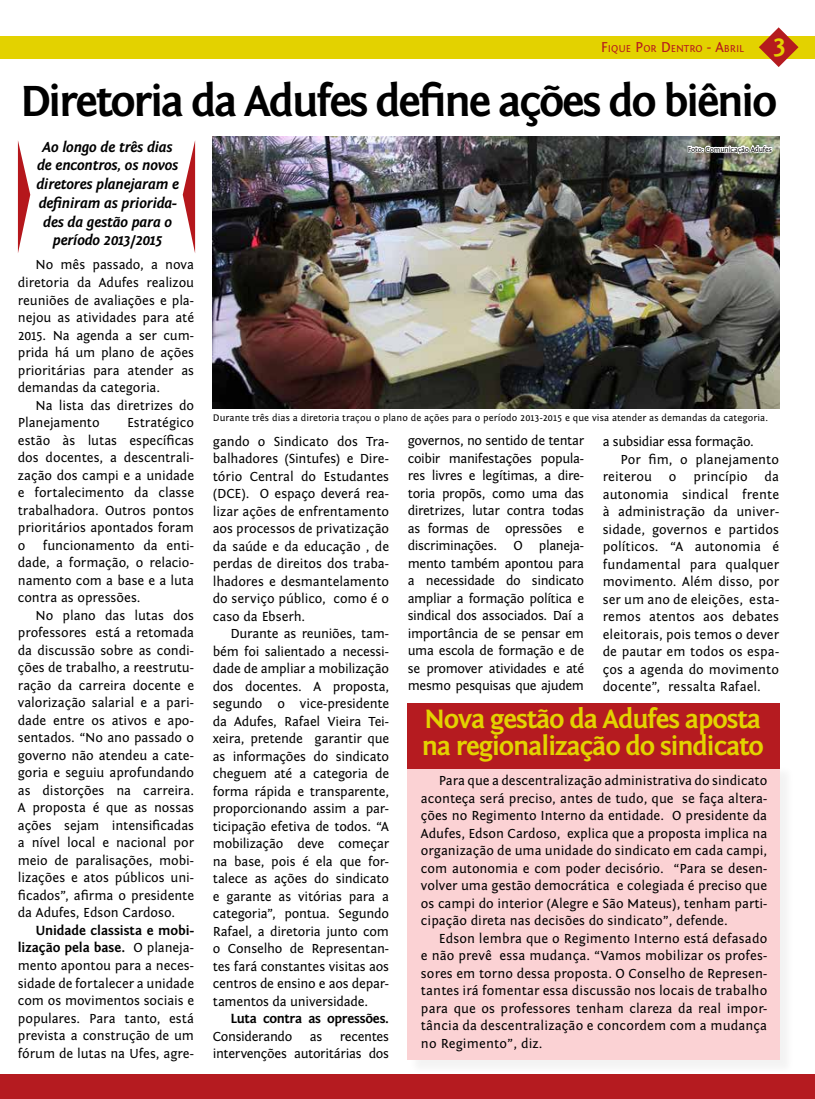
<style>
.page{position:relative;width:815px;height:1099px;background:#fff}
.page>*{position:absolute;margin:0;border:0;box-sizing:border-box;transform-origin:0 0}
.t1{font:700 45px "Fontin Sans";letter-spacing:-.05em;color:#000}
.t2{font:700 27.5px/27.5px "Fontin Sans";letter-spacing:-.04em;color:#e3d200}
.t3{font:700 26.25px "Fontin Sans";color:#e3d200}
.t4{font:italic 700 15px/18.8px "Fontin Sans";letter-spacing:-.01em;color:#000;text-align:center}
.t5{font:13.75px/17.5px "Fontin Sans";color:#000;text-align:justify}
.t6{font:13.75px "Fontin Sans";letter-spacing:-.03em;color:#000}
.t7{font:13.75px/17.5px "Fontin Sans";letter-spacing:-.025em;color:#000;text-align:right}
.t8{font:700 13.75px "Fontin Sans";letter-spacing:-.02em;color:#000}
.t9{font:10.5px "Fontin Sans Small Caps";color:#b5191e}
.t10{font:10px "Fontin Sans";letter-spacing:.01em;color:#000}
.t11{font:7.5px "Fontin Sans";letter-spacing:-.02em;color:#000}
.s1{font-size:15px}
.s2{font-weight:700}
</style>
<div class="page">
<div style="left:0;top:36px;width:815px;height:22px;background:#e3d200"></div>
<svg style="left:759px;top:27px;width:39px;height:40px"></svg>
<div style="left:0;top:1074px;width:815px;height:24px;background:#b5191e"></div>
<svg style="left:18px;top:141px;width:12px;height:112px"></svg>
<svg style="left:183px;top:141px;width:12px;height:112px"></svg>
<img style="left:213px;top:136px;width:567px;height:272px">
<img style="left:686px;top:141px;width:88px;height:31px">
<div style="left:408px;top:764px;width:387px;height:311px;background:#000;opacity:.25"></div>
<div style="left:407px;top:762px;width:372px;height:297px;background:#fbd2d4"></div>
<div style="left:407px;top:703px;width:372px;height:65px;background:#b5191e"></div>
<p class="t9" style="left:601px;top:43px;width:145px"><span class="s1">F</span>IQUE <span class="s1">P</span>OR <span class="s1">D</span>ENTRO <span class="s1">- A</span>BRIL</p>
<h3 class="t3" style="left:773px;top:31px;width:15px">3</h3>
<h1 class="t1" style="left:20px;top:76px;width:759px">Diretoria da Adufes define ações do biênio</h1>
<p class="t4" style="left:37px;top:137px;width:144px">Ao longo de três dias de encontros, os novos diretores planejaram e definiram as priorida&shy;des da gestão para o período 2013/2015</p>
<p class="t11" style="left:688px;top:145px;width:86px">Foto: Comunicação Adufes</p>
<p class="t5" style="left:18px;top:256px;width:178px;text-indent:18px">No mês passado, a nova diretoria da Adufes realizou reuniões de avaliações e pla&shy;nejou as atividades para até 2015. Na agenda a ser cum&shy;prida há um plano de ações prioritárias para atender as demandas da categoria.</p>
<p class="t5" style="left:18px;top:396px;width:178px;text-indent:18px">Na lista das diretrizes do<br>Planejamento</p>
<p class="t5" style="left:18px;top:414px;width:178px;text-indent:109px">Estratégico estão às lutas específicas dos docentes, a descentrali&shy;zação dos campi e a unidade e fortalecimento da classe trabalhadora. Outros pontos prioritários apontados foram o</p>
<p class="t5" style="left:18px;top:536px;width:178px;text-indent:25px">funcionamento da enti&shy;dade, a formação, o relacio&shy;namento com a base e a luta contra as opressões.</p>
<p class="t5" style="left:18px;top:606px;width:178px;text-indent:18px">No plano das lutas dos professores está a retomada da discussão sobre as condi&shy;ções de trabalho, a reestrutu&shy;ração da carreira docente e valorização salarial e a pari&shy;dade entre os ativos e apo&shy;sentados. “No ano passado o governo não atendeu a cate&shy;goria e seguiu aprofundando as distorções na carreira.<br>A proposta é que as nossas ações sejam intensificadas a nível local e nacional por meio de paralisações, mobi&shy;lizações e atos públicos uni&shy;ficados”, afirma o presidente da Adufes, Edson Cardoso.</p>
<p class="t5" style="left:18px;top:921px;width:178px;text-indent:18px"><span class="s2">Unidade classista e mobi&shy;lização pela base.</span> O planeja&shy;mento apontou para a neces&shy;sidade de fortalecer a unidade com os movimentos sociais e populares. Para tanto, está prevista a construção de um fórum de lutas na Ufes, agre-</p>
<p class="t10" style="left:213px;top:412px;width:557px">Durante três dias a diretoria traçou o plano de ações para o período 2013-2015 e que visa atender as demandas da categoria.</p>
<p class="t5" style="left:213px;top:432px;width:178px">gando o Sindicato dos Tra&shy;balhadores (Sintufes) e Dire&shy;tório Central do Estudantes (DCE). O espaço deverá rea&shy;lizar ações de enfrentamento aos processos de privatização da saúde e da educação , de perdas de direitos dos traba&shy;lhadores e desmantelamento do serviço público, como é o caso da Ebserh.</p>
<p class="t5" style="left:213px;top:625px;width:178px;text-indent:18px">Durante as reuniões, tam&shy;bém foi salientado a necessi&shy;dade de ampliar a mobilização dos docentes. A proposta, segundo o vice-presidente da Adufes, Rafael Vieira Tei&shy;xeira, pretende garantir que as informações do sindicato cheguem até a categoria de forma rápida e transparente, proporcionando assim a par&shy;ticipação efetiva de todos. “A mobilização deve começar na base, pois é ela que for&shy;talece as ações do sindicato e garante as vitórias para a categoria”, pontua. Segundo Rafael, a diretoria junto com o Conselho de Representan&shy;tes fará constantes visitas aos centros de ensino e aos depar&shy;tamentos da universidade.</p>
<p class="t8" style="left:231px;top:1011px;width:160px">Luta contra as opressões.</p>
<p class="t6" style="left:213px;top:1028px;width:81px">Considerando</p>
<p class="t5" style="left:310px;top:1027px;width:14px">as</p>
<p class="t7" style="left:213px;top:1027px;width:178px">recentes<br>intervenções autoritárias dos</p>
<p class="t5" style="left:408px;top:432px;width:178px">governos, no sentido de tentar coibir manifestações popula&shy;res livres e legítimas, a dire&shy;toria propõs, como uma das diretrizes, lutar contra todas as formas de opressões e discriminações. O planeja&shy;mento também apontou para a necessidade do sindicato ampliar a formação política e sindical dos associados. Daí a importância de se pensar em uma escola de formação e de se promover atividades e até mesmo pesquisas que ajudem</p>
<p class="t6" style="left:603px;top:434px;width:153px">a subsidiar essa formação.</p>
<p class="t5" style="left:620px;top:450px;width:160px">Por fim, o planejamento</p>
<p class="t5" style="left:603px;top:468px;width:178px">reiterou o princípio da</p>
<p class="t5" style="left:603px;top:485px;width:178px">autonomia sindical frente</p>
<p class="t5" style="left:603px;top:503px;width:178px">à administração da univer-</p>
<p class="t5" style="left:603px;top:520px;width:178px">sidade, governos e partidos</p>
<p class="t5" style="left:603px;top:538px;width:178px">políticos. “A autonomia é</p>
<p class="t5" style="left:603px;top:555px;width:178px">fundamental para qualquer</p>
<p class="t5" style="left:603px;top:573px;width:178px">movimento. Além disso, por</p>
<p class="t5" style="left:603px;top:590px;width:178px">ser um ano de eleições, esta-</p>
<p class="t5" style="left:603px;top:608px;width:178px">remos atentos aos debates</p>
<p class="t5" style="left:603px;top:625px;width:178px">eleitorais, pois temos o dever</p>
<p class="t5" style="left:603px;top:643px;width:178px">de pautar em todos os espa-</p>
<p class="t5" style="left:603px;top:660px;width:178px">ços a agenda do movimento</p>
<p class="t5" style="left:603px;top:678px;width:160px">docente”, ressalta Rafael.</p>
<h2 class="t2" style="left:422px;top:705px;width:344px">Nova gestão da Adufes aposta na regionalização do sindicato</h2>
<p class="t5" style="left:421px;top:772px;width:348px;text-indent:18px">Para que a descentralização administrativa do sindicato aconteça será preciso, antes de tudo, que se faça altera&shy;ções no Regimento Interno da entidade. O presidente da Adufes, Edson Cardoso, explica que a proposta implica na organização de uma unidade do sindicato em cada campi, com autonomia e com poder decisório. “Para se desen&shy;volver uma gestão democrática e colegiada é preciso que os campi do interior (Alegre e São Mateus), tenham parti&shy;cipação direta nas decisões do sindicato”, defende.</p>
<p class="t5" style="left:421px;top:929px;width:348px;text-indent:18px">Edson lembra que o Regimento Interno está defasado e não prevê essa mudança. “Vamos mobilizar os profes&shy;sores em torno dessa proposta. O Conselho de Represen&shy;tantes irá fomentar essa discussão nos locais de trabalho para que os professores tenham clareza da real impor&shy;tância da descentralização e concordem com a mudança no Regimento”, diz.</p>
</div>
